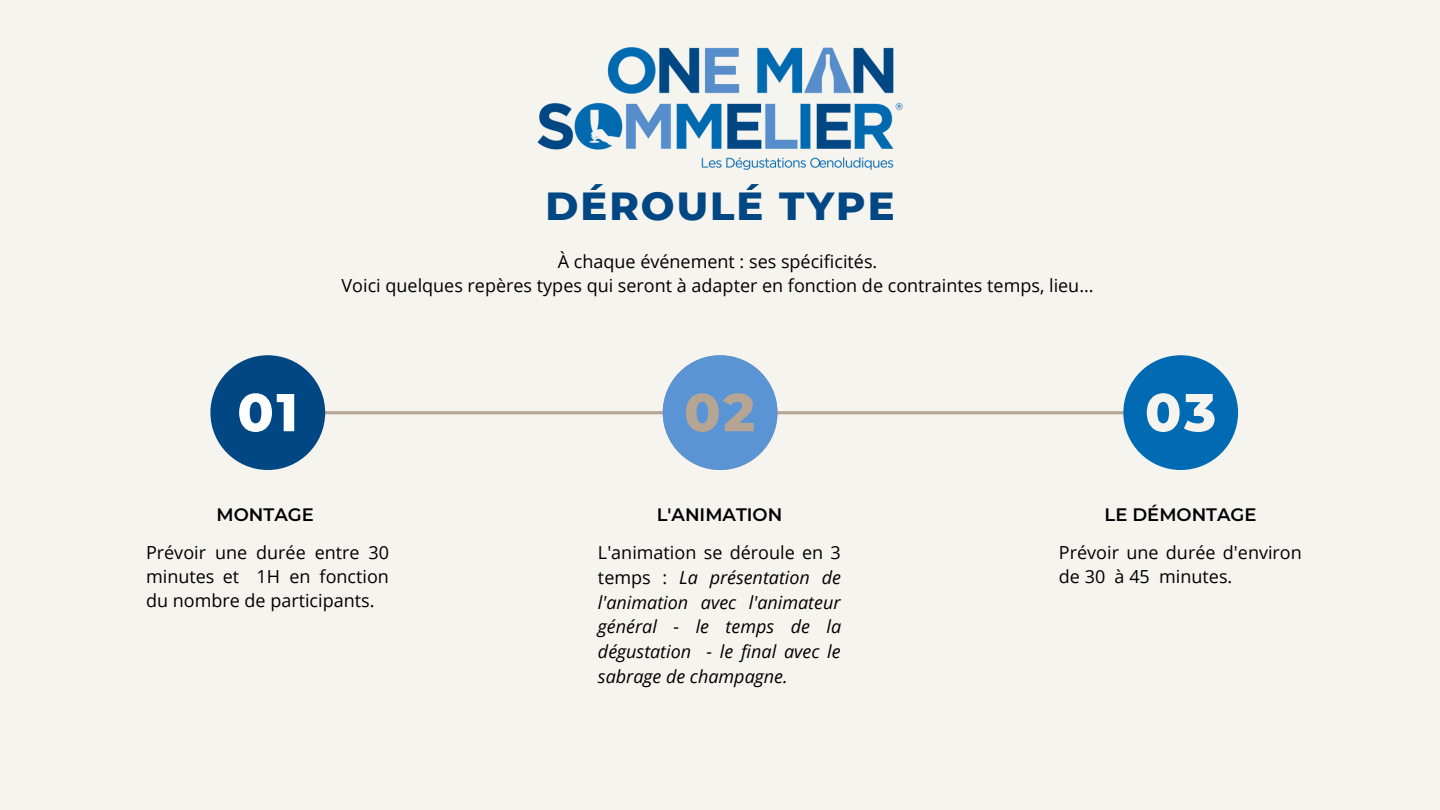
<style>
.page{position:relative;width:1440px;height:810px;background:#f6f4ef}
.page>*{position:absolute;margin:0;border:0;box-sizing:border-box;transform-origin:0 0}
.t1{font:800 53.2px "Montserrat";color:#fff}
.t2{font:800 53.2px "Montserrat";color:#b6a593}
.t3{font:800 53.2px "Montserrat";color:#f6f4ef}
.t4{font:800 40px "Montserrat";letter-spacing:.05em;color:#004783}
.t5{font:18px/24.3px "Open Sans";color:#000;text-align:center}
.t6{font:italic 18px/24.8px "Open Sans";color:#000;text-align:justify}
.t7{font:600 18px "Montserrat";color:#000}
.s1{font-style:normal}
</style>
<div class="page">
<svg style="left:325px;top:411px;width:798px;height:3px;background:#b9a999"></svg>
<div style="left:210px;top:355px;width:115px;height:115px;background:#004783;border-radius:50%"></div>
<div style="left:663px;top:355px;width:115px;height:115px;background:#5a94d4;border-radius:50%"></div>
<div style="left:1123px;top:355px;width:115px;height:115px;background:#006bb3;border-radius:50%"></div>
<img style="left:537px;top:47px;width:366px;height:123px">
<h2 class="t4" style="left:545px;top:181px;width:351px">DÉROULÉ TYPE</h2>
<p class="t5" style="left:342px;top:249px;width:754px">À chaque événement : ses spécificités.<br>Voici quelques repères types qui seront à adapter en fonction de contraintes temps, lieu...</p>
<h1 class="t1" style="left:237px;top:380px;width:62px">01</h1>
<h1 class="t2" style="left:684px;top:380px;width:72px">02</h1>
<h1 class="t3" style="left:1145px;top:380px;width:73px">03</h1>
<p class="t7" style="left:217px;top:503px;width:99px">MONTAGE</p>
<p class="t5" style="left:146px;top:539px;width:245px;text-align:justify">Prévoir une durée entre 30 minutes et 1H en fonction du nombre de participants.</p>
<p class="t7" style="left:657px;top:503px;width:127px">L'ANIMATION</p>
<p class="t6" style="left:598px;top:540px;width:245px"><span class="s1">L'animation se déroule en 3 temps :</span> La présentation de l'animation avec l'animateur général - le temps de la dégustation - le final avec le sabrage de champagne.</p>
<p class="t7" style="left:1105px;top:503px;width:153px">LE DÉMONTAGE</p>
<p class="t5" style="left:1059px;top:539px;width:244px;text-align:left">Prévoir une durée d'environ de 30 à 45 minutes.</p>
</div>
